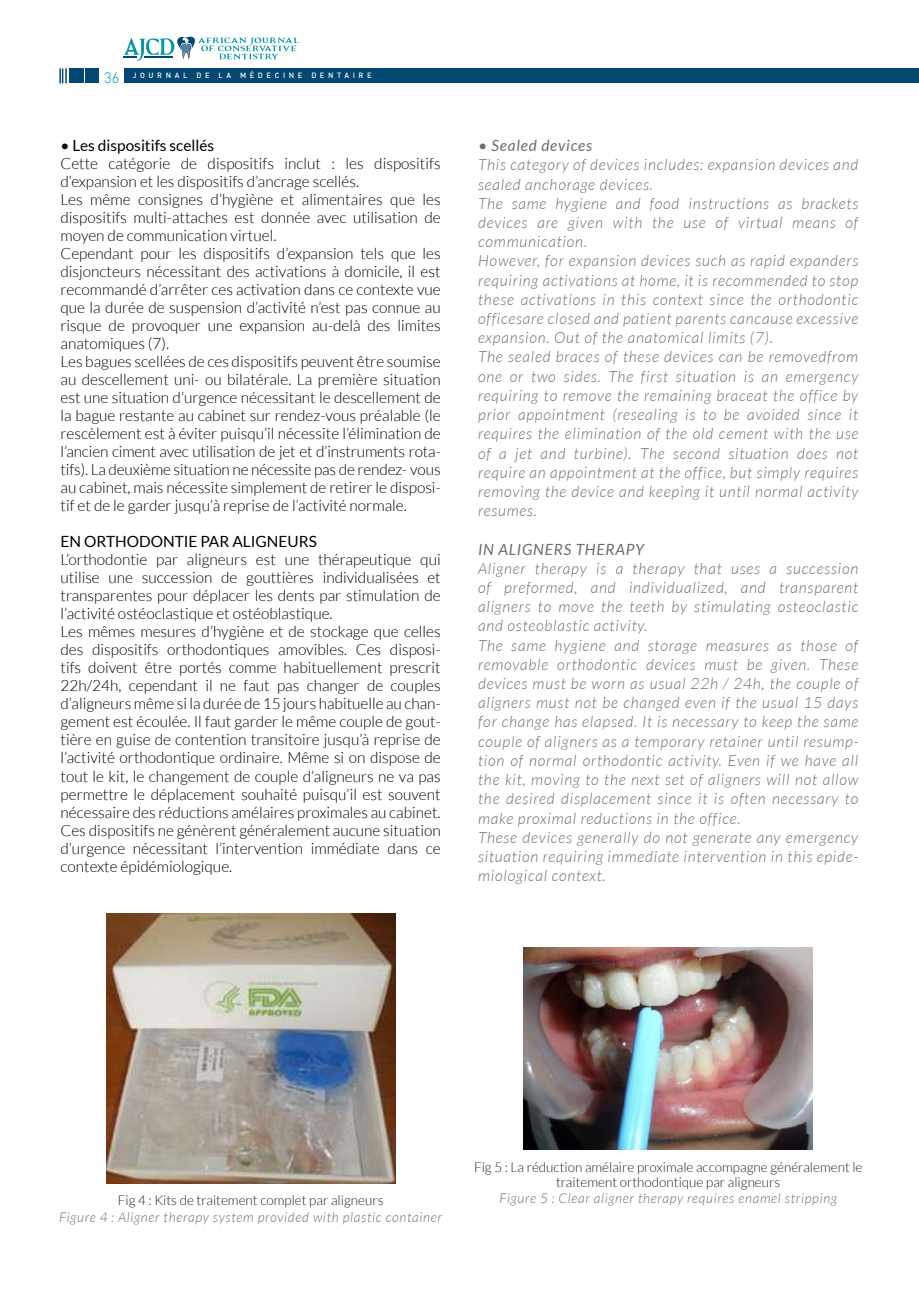
<style>
.page{position:relative;width:919px;height:1289px;background:#fff}
.page>*{position:absolute;margin:0;border:0;box-sizing:border-box;transform-origin:0 0}
.t1{font:300 15.45px/18px "Lato";color:#000001}
.t2{font:italic 300 15.45px/19.2px "Lato";letter-spacing:.05em;color:#6c6d70}
.t3{font:15.45px "Lato";color:#000001}
.t4{font:italic 15.45px "Lato";letter-spacing:.05em;color:#6c6d70}
.t5{font:300 15px "DIN";color:#0396a6}
.t6{font:300 13.5px/15px "Lato";color:#231f20;text-align:center}
.t7{font:italic 300 13.5px "Lato";letter-spacing:.05em;color:#6c6d70}
.t8{font:500 7.5px "DIN";letter-spacing:.48em;color:#fff}
</style>
<div class="page">
<div style="left:124px;top:68px;width:794px;height:15px;background:#024873"></div>
<svg style="left:918px;top:68px;width:1px;height:15px"></svg>
<div style="left:85px;top:68px;width:14px;height:15px;background:#024873"></div>
<div style="left:75px;top:68px;width:9px;height:15px;background:#024873"></div>
<hr style="left:69px;top:68px;width:4px;height:15px;background:#024873">
<svg style="left:59px;top:68px;width:8px;height:15px"></svg>
<svg style="left:124px;top:37px;width:175px;height:24px"></svg>
<img style="left:106px;top:913px;width:289px;height:270px">
<img style="left:523px;top:947px;width:289px;height:202px">
<p class="t5" style="left:104px;top:68px;width:17px">36</p>
<p class="t8" style="left:133px;top:71px;width:240px">JOURNAL DE LA MÉDECINE DENTAIRE</p>
<p class="t3" style="left:60px;top:137px;width:155px">• Les dispositifs scellés</p>
<p class="t1" style="left:60px;top:155px;width:382px">Cette catégorie de dispositifs inclut : les dispositifs d’expansion et les dispositifs d’ancrage scellés.<br>Les même consignes d’hygiène et alimentaires que les dispositifs multi-attaches est donnée avec utilisation de moyen de communication virtuel.<br>Cependant pour les dispositifs d’expansion tels que les disjoncteurs nécessitant des activations à domicile, il est recommandé d’arrêter ces activation dans ce contexte vue que la durée de suspension d’activité n’est pas connue au risque de provoquer une expansion au-delà des limites anatomiques (7).<br>Les bagues scellées de ces dispositifs peuvent être soumise au descellement uni- ou bilatérale. La première situation est une situation d’urgence nécessitant le descellement de la bague restante au cabinet sur rendez-vous préalable (le rescèlement est à éviter puisqu’il nécessite l’élimination de l’ancien ciment avec utilisation de jet et d’instruments rota&shy;tifs). La deuxième situation ne nécessite pas de rendez- vous au cabinet, mais nécessite simplement de retirer le disposi&shy;tif et de le garder jusqu’à reprise de l’activité normale.</p>
<p class="t3" style="left:60px;top:533px;width:258px">EN ORTHODONTIE PAR ALIGNEURS</p>
<p class="t1" style="left:60px;top:551px;width:382px">L’orthodontie par aligneurs est une thérapeutique qui utilise une succession de gouttières individualisées et transparentes pour déplacer les dents par stimulation de l’activité ostéoclastique et ostéoblastique.<br>Les mêmes mesures d’hygiène et de stockage que celles des dispositifs orthodontiques amovibles. Ces disposi&shy;tifs doivent être portés comme habituellement prescrit 22h/24h, cependant il ne faut pas changer de couples d’aligneurs même si la durée de 15 jours habituelle au chan&shy;gement est écoulée. Il faut garder le même couple de gout&shy;tière en guise de contention transitoire jusqu’à reprise de l’activité orthodontique ordinaire. Même si on dispose de tout le kit, le changement de couple d’aligneurs ne va pas permettre le déplacement souhaité puisqu’il est souvent nécessaire des réductions amélaires proximales au cabinet.<br>Ces dispositifs ne génèrent généralement aucune situation d’urgence nécessitant l’intervention immédiate dans ce contexte épidémiologique.</p>
<p class="t4" style="left:478px;top:137px;width:115px">• Sealed devices</p>
<p class="t2" style="left:478px;top:156px;width:382px">This category of devices includes: expansion devices and sealed anchorage devices.<br>The same hygiene and food instructions as brackets devices are given with the use of virtual means of communication.<br>However, for expansion devices such as rapid expanders requiring activations at home, it is recommended to stop these activations in this context since the orthodontic officesare closed and patient parents cancause excessive expansion. Out of the anatomical limits (7).<br>The sealed braces of these devices can be removedfrom one or two sides. The first situation is an emergency requiring to remove the remaining braceat the office by prior appointment (resealing is to be avoided since it requires the elimination of the old cement with the use of a jet and turbine). The second situation does not require an appointment at the office, but simply requires removing the device and keeping it until normal activity resumes.</p>
<p class="t4" style="left:478px;top:540px;width:167px">IN ALIGNERS THERAPY</p>
<p class="t2" style="left:478px;top:559px;width:382px">Aligner therapy is a therapy that uses a succession of preformed, and individualized, and transparent aligners to move the teeth by stimulating osteoclastic and osteoblastic activity.<br>The same hygiene and storage measures as those of removable orthodontic devices must be given. These devices must be worn as usual 22h / 24h, the couple of aligners must not be changed even if the usual 15 days for change has elapsed. It is necessary to keep the same couple of aligners as a temporary retainer until resump&shy;tion of normal orthodontic activity. Even if we have all the kit, moving to the next set of aligners will not allow the desired displacement since it is often necessary to make proximal reductions in the office.<br>These devices generally do not generate any emergency situation requiring immediate intervention in this epide&shy;miological context.</p>
<p class="t6" style="left:118px;top:1192px;width:267px">Fig 4 : Kits de traitement complet par aligneurs</p>
<p class="t7" style="left:59px;top:1209px;width:384px">Figure 4 : Aligner therapy system provided with plastic container</p>
<p class="t6" style="left:474px;top:1159px;width:390px">Fig 5 : La réduction amélaire proximale accompagne généralement le traitement orthodontique par aligneurs</p>
<p class="t7" style="left:499px;top:1191px;width:339px">Figure 5 : Clear aligner therapy requires enamel stripping</p>
</div>
